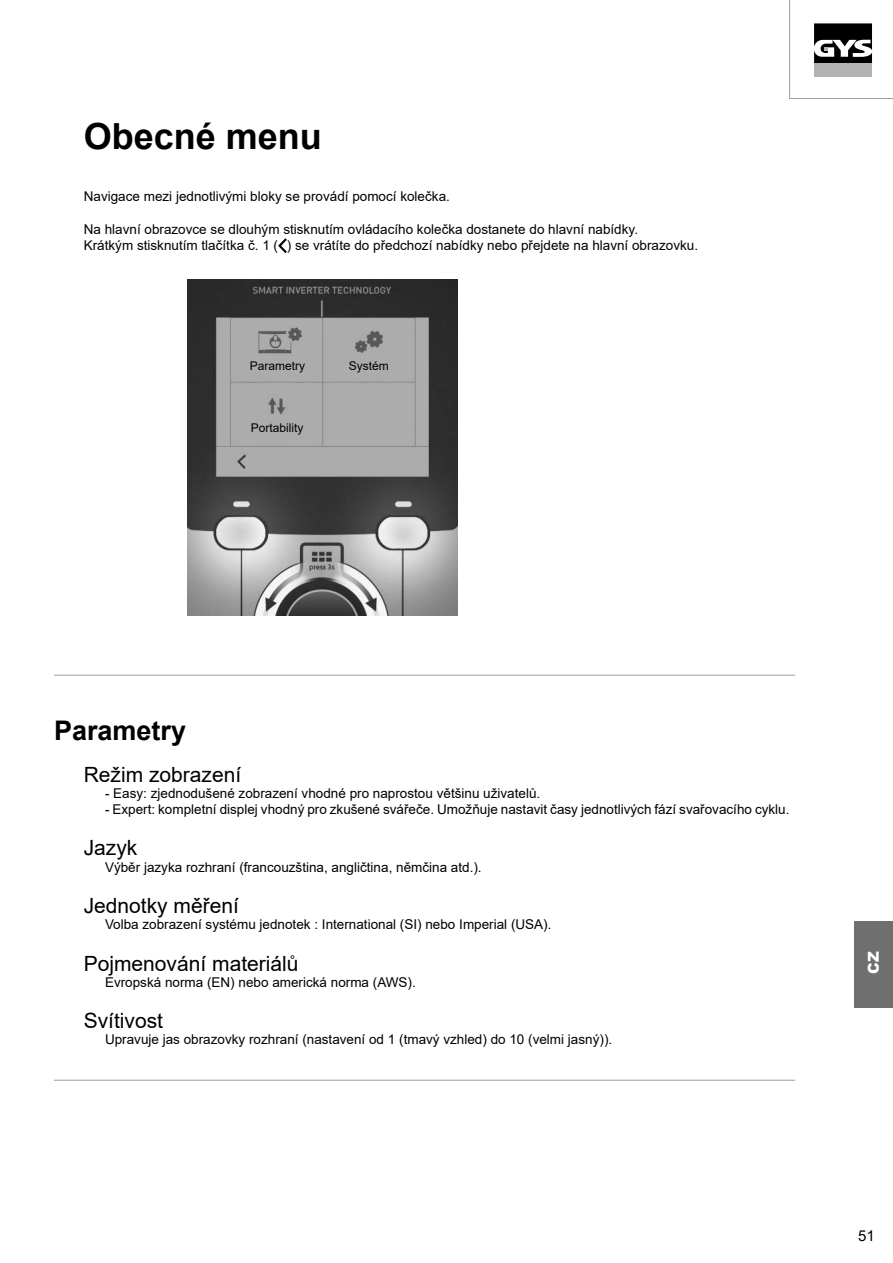
<style>
.page{position:relative;width:893px;height:1263px;background:#fff}
.page>*{position:absolute;margin:0;border:0;box-sizing:border-box;transform-origin:0 0}
.t1{font:700 36px "Arial";color:#000}
.Titre{font:700 27px "Arial";color:#000}
.t2{font:21px "Arial";color:#000}
.t3{font:900 15px "Arial";color:#fff}
.t4{font:15px "Arial";color:#000}
.t5{font:13.5px "Arial";color:#000}
.t6{font:12px "Arial";color:#000}
</style>
<div class="page">
<svg style="left:789px;top:0;width:104px;height:99px"></svg>
<div style="left:854px;top:921px;width:39px;height:87px;background:#706f6f"></div>
<svg style="left:278px;top:238px;width:9px;height:15px"></svg>
<img style="left:188px;top:280px;width:269px;height:336px">
<hr style="left:54px;top:675px;width:741px;height:1px;background:#9d9d9c">
<hr style="left:54px;top:1080px;width:741px;height:1px;background:#9d9d9c">
<p class="t1" style="left:84px;top:111px;width:240px">Obecné menu</p>
<p class="t5" style="left:84px;top:187px;width:368px">Navigace mezi jednotlivými bloky se provádí pomocí kolečka.</p>
<p class="t5" style="left:84px;top:219px;width:556px">Na hlavní obrazovce se dlouhým stisknutím ovládacího kolečka dostanete do hlavní nabídky.</p>
<p class="t5" style="left:84px;top:236px;width:616px">Krátkým stisknutím tlačítka č. 1 ( ) se vrátíte do předchozí nabídky nebo přejdete na hlavní obrazovku.</p>
<p class="t6" style="left:250px;top:357px;width:57px">Parametry</p>
<p class="t6" style="left:349px;top:357px;width:42px">Systém</p>
<p class="t6" style="left:251px;top:419px;width:54px">Portability</p>
<p class="Titre" style="left:54px;top:712px;width:134px">Parametry</p>
<p class="t2" style="left:84px;top:760px;width:159px">Režim zobrazení</p>
<p class="t5" style="left:105px;top:784px;width:437px">- Easy: zjednodušené zobrazení vhodné pro naprostou většinu uživatelů.</p>
<p class="t5" style="left:105px;top:800px;width:686px">- Expert: kompletní displej vhodný pro zkušené svářeče. Umožňuje nastavit časy jednotlivých fází svařovacího cyklu.</p>
<p class="t2" style="left:84px;top:833px;width:55px">Jazyk</p>
<p class="t5" style="left:105px;top:857px;width:378px">Výběr jazyka rozhraní (francouzština, angličtina, němčina atd.).</p>
<p class="t2" style="left:84px;top:891px;width:157px">Jednotky měření</p>
<p class="t5" style="left:105px;top:915px;width:448px">Volba zobrazení systému jednotek : International (SI) nebo Imperial (USA).</p>
<p class="t2" style="left:84px;top:949px;width:216px">Pojmenování materiálů</p>
<p class="t5" style="left:105px;top:973px;width:312px">Evropská norma (EN) nebo americká norma (AWS).</p>
<p class="t2" style="left:84px;top:1006px;width:81px">Svítivost</p>
<p class="t5" style="left:105px;top:1030px;width:509px">Upravuje jas obrazovky rozhraní (nastavení od 1 (tmavý vzhled) do 10 (velmi jasný)).</p>
<p class="t3" style="left:863px;top:974px;width:24px;rotate:-90deg">CZ</p>
<p class="t4" style="left:858px;top:1225px;width:18px">51</p>
</div>
